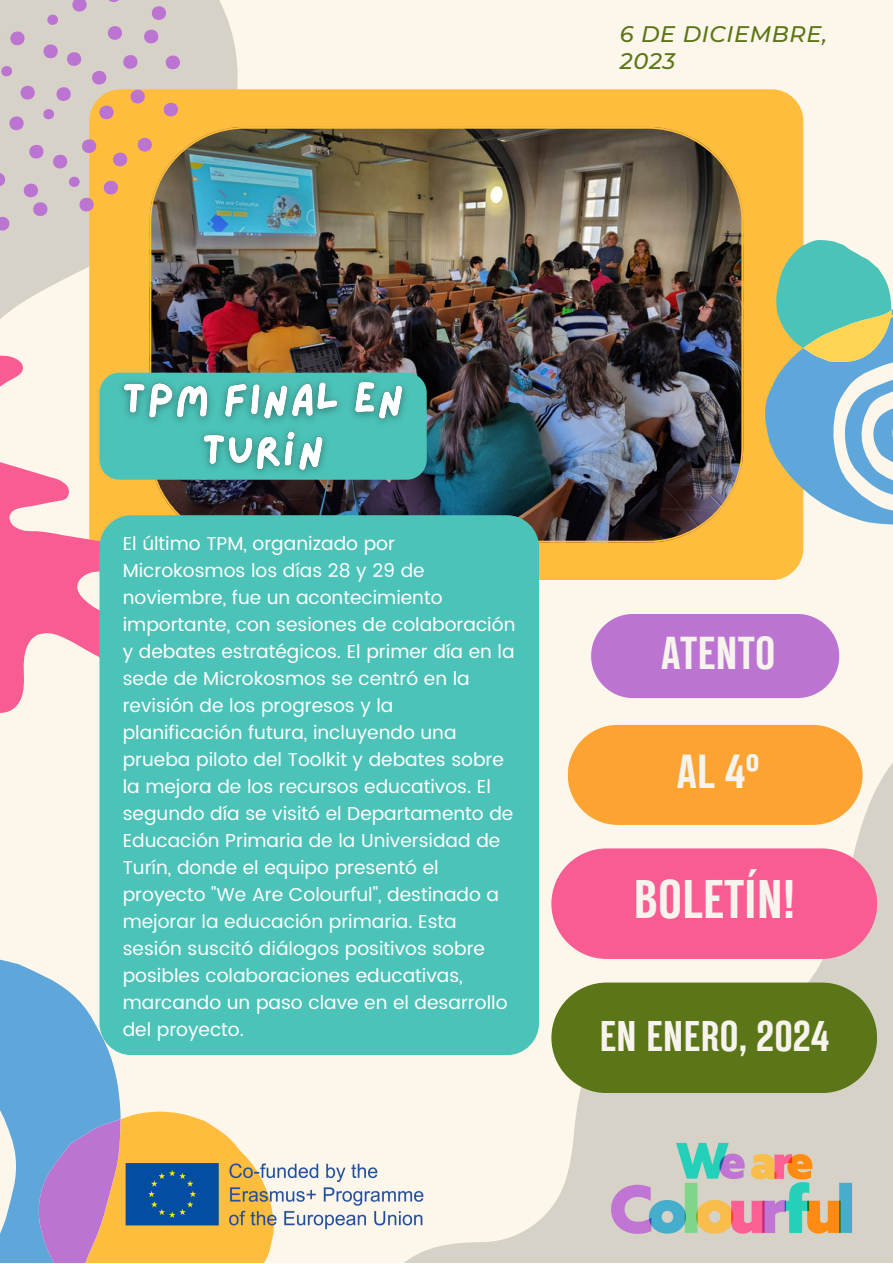
<style>
.page{position:relative;width:893px;height:1264px;background:#fff}
.page>*{position:absolute;margin:0;border:0;box-sizing:border-box;transform-origin:0 0}
.t1{font:700 49.65px "TT Backwards Sans";color:#f7f3ed}
.t2{font:700 43.65px "TT Backwards Sans";color:#f7f3ed}
.t3{font:700 42.15px "TT Backwards Sans";color:#f7f3ed}
.t4{font:700 39.15px "TT Backwards Sans";color:#f7f3ed}
.t5{font:italic 500 22.5px/27px "Montserrat";letter-spacing:.03em;color:#5b7618}
.t6{font:18.75px/27px "Poppins";color:#fff}
</style>
<div class="page">
<div style="left:0;top:0;width:892px;height:1262px;background:#fdf7eb"></div>
<svg style="left:0;top:0;width:238px;height:319px;fill:#d7d2c7"></svg>
<div style="left:89px;top:89px;width:714px;height:491px;background:#ffbd3d;border-radius:32px"></div>
<img style="left:149px;top:127px;width:594px;height:415px">
<svg style="left:0;top:333px;width:99px;height:380px"></svg>
<svg style="left:405px;top:640px;width:487px;height:622px"></svg>
<div style="left:99px;top:372px;width:327px;height:108px;background:#4cc3b8;border-radius:20px"></div>
<svg style="left:0;top:959px;width:64px;height:29px;fill:#5fa7da"></svg>
<svg style="left:154px;top:1111px;width:116px;height:151px;fill:#ffbd3d"></svg>
<svg style="left:0;top:988px;width:154px;height:274px;background:#94a7cc"></svg>
<div style="left:99px;top:515px;width:440px;height:540px;background:#4cc3b8;border-radius:32px"></div>
<svg style="left:765px;top:227px;width:127px;height:327px"></svg>
<svg style="left:0;top:0;width:180px;height:230px"></svg>
<img style="left:122px;top:1143px;width:305px;height:107px">
<img style="left:609px;top:1136px;width:253px;height:114px">
<div style="left:591px;top:614px;width:248px;height:84px;background:#bc74d2;border-radius:42px"></div>
<div style="left:567px;top:725px;width:295px;height:100px;background:#fda332;border-radius:50px"></div>
<div style="left:551px;top:848px;width:326px;height:110px;background:#f95c92;border-radius:55px"></div>
<div style="left:551px;top:982px;width:326px;height:111px;background:#5b7618;border-radius:55px"></div>
<img style="left:111px;top:371px;width:305px;height:114px">
<p class="t5" style="left:619px;top:21px;width:209px">6 DE DICIEMBRE,<br>2023</p>
<p class="t6" style="left:123px;top:530px;width:394px">El último TPM, organizado por Microkosmos los días 28 y 29 de noviembre, fue un acontecimiento importante, con sesiones de colaboración y debates estratégicos. El primer día en la sede de Microkosmos se centró en la revisión de los progresos y la planificación futura, incluyendo una prueba piloto del Toolkit y debates sobre la mejora de los recursos educativos. El segundo día se visitó el Departamento de Educación Primaria de la Universidad de Turín, donde el equipo presentó el proyecto "We Are Colourful", destinado a mejorar la educación primaria. Esta sesión suscitó diálogos positivos sobre posibles colaboraciones educativas, marcando un paso clave en el desarrollo del proyecto.</p>
<p class="t3" style="left:661px;top:631px;width:116px">ATENTO</p>
<p class="t2" style="left:677px;top:748px;width:84px">AL 4º</p>
<p class="t1" style="left:633px;top:872px;width:163px">BOLETÍN!</p>
<p class="t4" style="left:599px;top:1015px;width:231px">EN ENERO, 2024</p>
</div>
